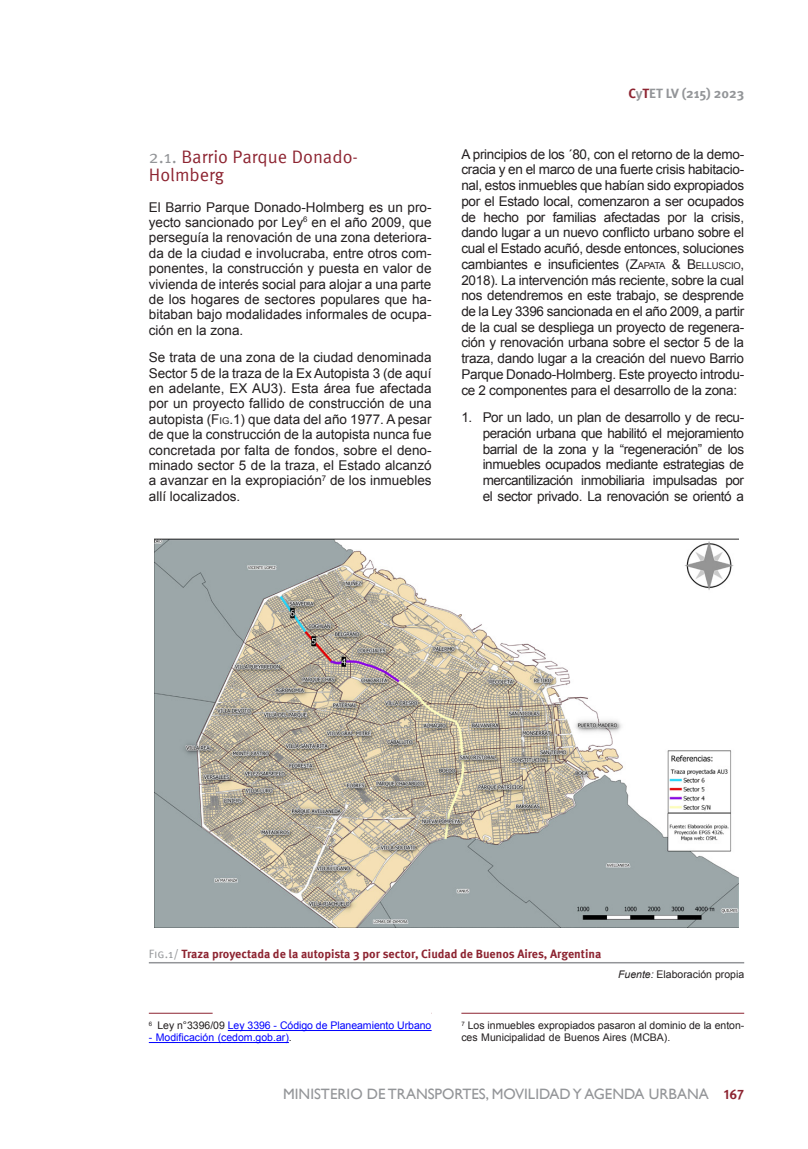
<style>
.page{position:relative;width:808px;height:1149px;background:#fff}
.page>*{position:absolute;margin:0;border:0;box-sizing:border-box;transform-origin:0 0}
.titulo1-1{font:18px/18.5px "Meta Pro";color:#8d2431}
.t1{font:15px "Gill Sans";color:#939598}
.parrafo{font:13.5px/15.8px "Arial";letter-spacing:-.01em;color:#231f20;text-align:justify}
.t2{font:700 13.5px "Meta Pro";color:#939598}
.piefiguracontenido{font:700 12px "Meta Pro";color:#8d2431}
.nota_derecha{font:10.5px/12px "Arial";color:#231f20}
.nota{font:10.5px "Arial";letter-spacing:-.005em;color:#00f}
.Fuente{font:10.5px "Arial";color:#231f20}
.s1{color:#939598}
.s2{font-style:inherit}
.s3{font-size:9.45px}
.s4{color:#8d2431}
.s5{font-weight:400;color:#939598}
.s6{font-style:italic}
.s7{color:#231f20}
.s8{font-family:"Meta Pro";font-weight:700;font-size:13.5px;color:#8d2431}
</style>
<div class="page">
<img style="left:155px;top:538px;width:583px;height:389px">
<hr style="left:149px;top:961px;width:595px;height:2px;background:#939598">
<hr style="left:149px;top:1012px;width:283px;height:1px;background:#8d2431">
<div style="left:213px;top:1010px;width:219px;height:5px;background:#fff"></div>
<hr style="left:228px;top:1029px;width:204px;height:1px;background:#00f">
<hr style="left:149px;top:1041px;width:140px;height:1px;background:#00f">
<hr style="left:461px;top:1012px;width:283px;height:1px;background:#8d2431">
<p class="titulo1-1" style="left:149px;top:146px;width:211px"><span class="s1">2.1.</span> Barrio Parque Donado-<br>Holmberg</p>
<p class="parrafo" style="left:149px;top:199px;width:284px">El Barrio Parque Donado-Holmberg es un pro&shy;yecto sancionado por Ley<sup>6</sup> en el año 2009, que perseguía la renovación de una zona deteriora&shy;da de la ciudad e involucraba, entre otros com&shy;ponentes, la construcción y puesta en valor de vivienda de interés social para alojar a una parte de los hogares de sectores populares que ha&shy;bitaban bajo modalidades informales de ocupa&shy;ción en la zona.</p>
<p class="parrafo" style="left:149px;top:350px;width:284px">Se trata de una zona de la ciudad denominada Sector 5 de la traza de la Ex Autopista 3 (de aquí en adelante, EX AU3). Esta área fue afectada por un proyecto fallido de construcción de una autopista (<span class="s2">F</span><span class="s3">IG</span>.1) que data del año 1977. A pesar de que la construcción de la autopista nunca fue concretada por falta de fondos, sobre el deno&shy;minado sector 5 de la traza, el Estado alcanzó a avanzar en la expropiación<sup>7</sup> de los inmuebles allí localizados.</p>
<p class="t2" style="left:628px;top:83px;width:117px"><span class="s4">C</span>y<span class="s4">T</span>ET LV (215) 2023</p>
<p class="parrafo" style="left:461px;top:146px;width:284px">A principios de los ´80, con el retorno de la demo&shy;cracia y en el marco de una fuerte crisis habitacio&shy;nal, estos inmuebles que habían sido expropiados por el Estado local, comenzaron a ser ocupados de hecho por familias afectadas por la crisis, dando lugar a un nuevo conflicto urbano sobre el cual el Estado acuñó, desde entonces, soluciones cambiantes e insuficientes (<span class="s2">Z</span><span class="s3">APATA</span> <span class="s2">&amp; B</span><span class="s3">ELLUSCIO</span>, 2018). La intervención más reciente, sobre la cual nos detendremos en este trabajo, se desprende de la Ley 3396 sancionada en el año 2009, a partir de la cual se despliega un proyecto de regenera&shy;ción y renovación urbana sobre el sector 5 de la traza, dando lugar a la creación del nuevo Barrio Parque Donado-Holmberg. Este proyecto introdu&shy;ce 2 componentes para el desarrollo de la zona:</p>
<p class="parrafo" style="left:483px;top:409px;width:263px;text-indent:-21px">1. Por un lado, un plan de desarrollo y de recu&shy;peración urbana que habilitó el mejoramiento barrial de la zona y la “regeneración” de los inmuebles ocupados mediante estrategias de mercantilización inmobiliaria impulsadas por el sector privado. La renovación se orientó a</p>
<p class="piefiguracontenido" style="left:149px;top:943px;width:454px"><span class="s5">Fig.1/</span> Traza proyectada de la autopista 3 por sector, Ciudad de Buenos Aires, Argentina</p>
<p class="Fuente" style="left:618px;top:966px;width:128px"><span class="s6">Fuente:</span> Elaboración propia</p>
<p class="nota" style="left:149px;top:1018px;width:284px"><sup>6</sup> <span class="s7">Ley n°3396/09</span> Ley 3396 - Código de Planeamiento Urbano</p>
<p class="nota" style="left:149px;top:1030px;width:144px">- Modificación (cedom.gob.ar)<span class="s7">.</span></p>
<p class="nota_derecha" style="left:461px;top:1019px;width:284px"><sup>7</sup> Los inmuebles expropiados pasaron al dominio de la enton&shy;ces Municipalidad de Buenos Aires (MCBA).</p>
<p class="t1" style="left:283px;top:1084px;width:462px">MINISTERIO DE TRANSPORTES, MOVILIDAD Y AGENDA URBANA <span class="s8">167</span></p>
</div>
